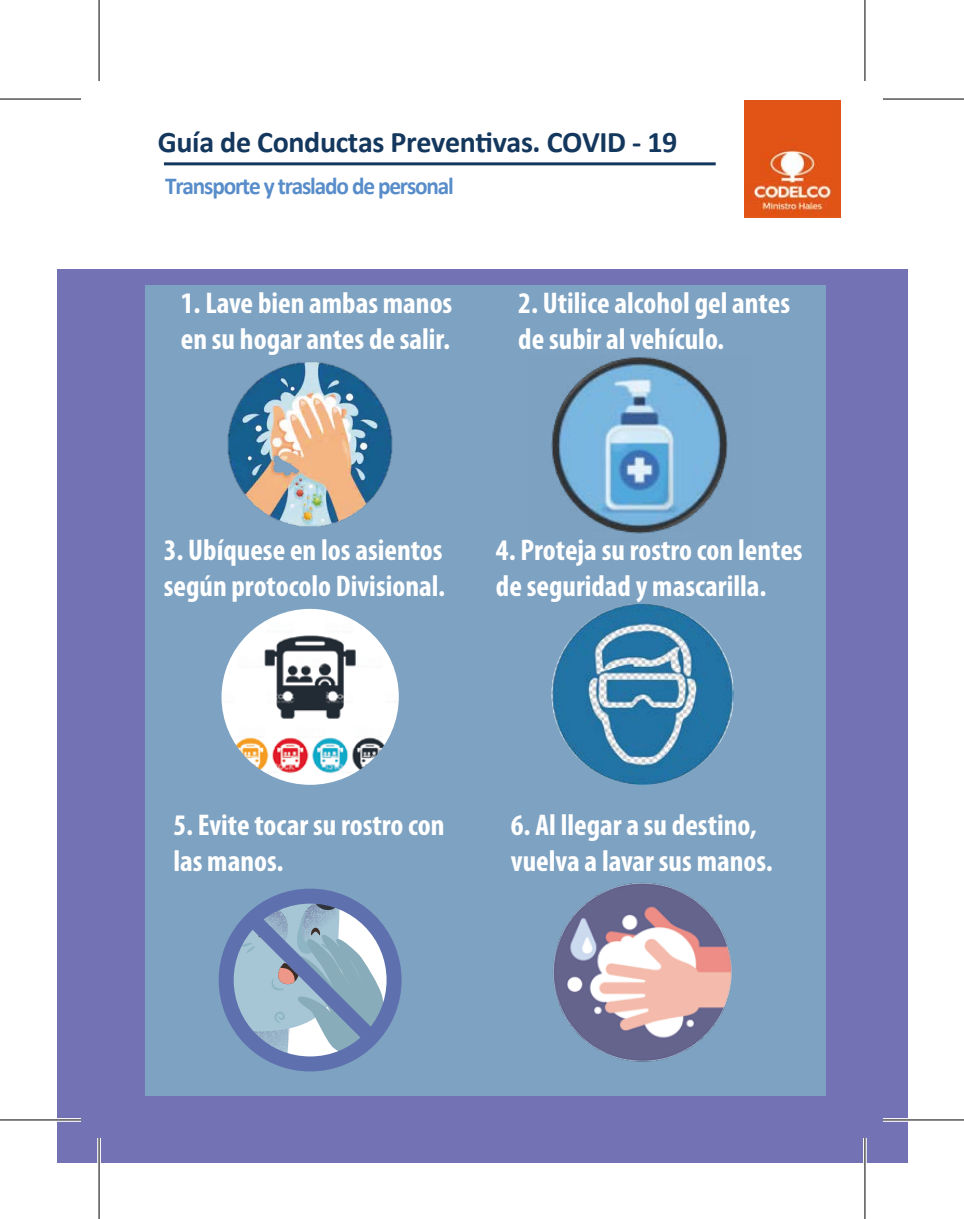
<style>
.page{position:relative;width:964px;height:1219px;background:#fff}
.page>*{position:absolute;margin:0;border:0;box-sizing:border-box;transform-origin:0 0}
.t1{font:700 condensed 30px/36px "Myriad Pro";color:#fff}
.t2{font:700 30px "Calibri";letter-spacing:-.01em;color:#14375d}
.t3{font:700 24.3px "Calibri";letter-spacing:-.05em;color:#588dca;scale:.95 1}
</style>
<div class="page">
<div style="left:56px;top:269px;width:851px;height:893px;background:#7272b4"></div>
<div style="left:145px;top:285px;width:680px;height:810px;background:#7ea2c1"></div>
<img style="left:744px;top:100px;width:95px;height:117px">
<hr style="left:164px;top:162px;width:551px;height:3px;background:#14375d">
<img style="left:227px;top:362px;width:166px;height:165px">
<img style="left:551px;top:357px;width:177px;height:177px">
<img style="left:221px;top:609px;width:178px;height:175px;border-radius:88px">
<img style="left:551px;top:603px;width:183px;height:181px;border-radius:91px">
<img style="left:553px;top:882px;width:179px;height:180px">
<div style="left:219px;top:888px;width:182px;height:183px;border:15px solid #5e71ae;border-radius:50%"></div>
<svg style="left:224px;top:892px;width:171px;height:172px"></svg>
<hr style="left:0;top:1118px;width:81px;height:3px;background:#fff">
<hr style="left:882px;top:1118px;width:81px;height:3px;background:#fff">
<svg style="left:97px;top:1138px;width:4px;height:25px"></svg>
<svg style="left:865px;top:0;width:1px;height:81px"></svg>
<svg style="left:862px;top:1138px;width:4px;height:80px"></svg>
<hr style="left:0;top:98px;width:81px;height:2px;background:#000">
<hr style="left:882px;top:98px;width:81px;height:2px;background:#000">
<hr style="left:0;top:1119px;width:81px;height:1px;background:#000">
<hr style="left:882px;top:1119px;width:81px;height:1px;background:#000">
<hr style="left:98px;top:0;width:2px;height:81px;background:#000">
<hr style="left:98px;top:1137px;width:2px;height:81px;background:#000">
<hr style="left:864px;top:0;width:1px;height:81px;background:#000">
<hr style="left:864px;top:1137px;width:1px;height:81px;background:#000">
<p class="t2" style="left:158px;top:120px;width:521px">Guía de Conductas Preventivas. COVID - 19</p>
<p class="t3" style="left:165px;top:169px;width:305px">Transporte y traslado de personal</p>
<p class="t1" style="left:181px;top:286px;width:273px">1. Lave bien ambas manos en su hogar antes de salir.</p>
<p class="t1" style="left:518px;top:286px;width:273px">2. Utilice alcohol gel antes de subir al vehículo.</p>
<p class="t1" style="left:164px;top:532px;width:283px">3. Ubíquese en los asientos según protocolo Divisional.</p>
<p class="t1" style="left:496px;top:532px;width:308px">4. Proteja su rostro con lentes de seguridad y mascarilla.</p>
<p class="t1" style="left:173px;top:807px;width:273px">5. Evite tocar su rostro con las manos.</p>
<p class="t1" style="left:511px;top:807px;width:263px">6. Al llegar a su destino, vuelva a lavar sus manos.</p>
</div>
